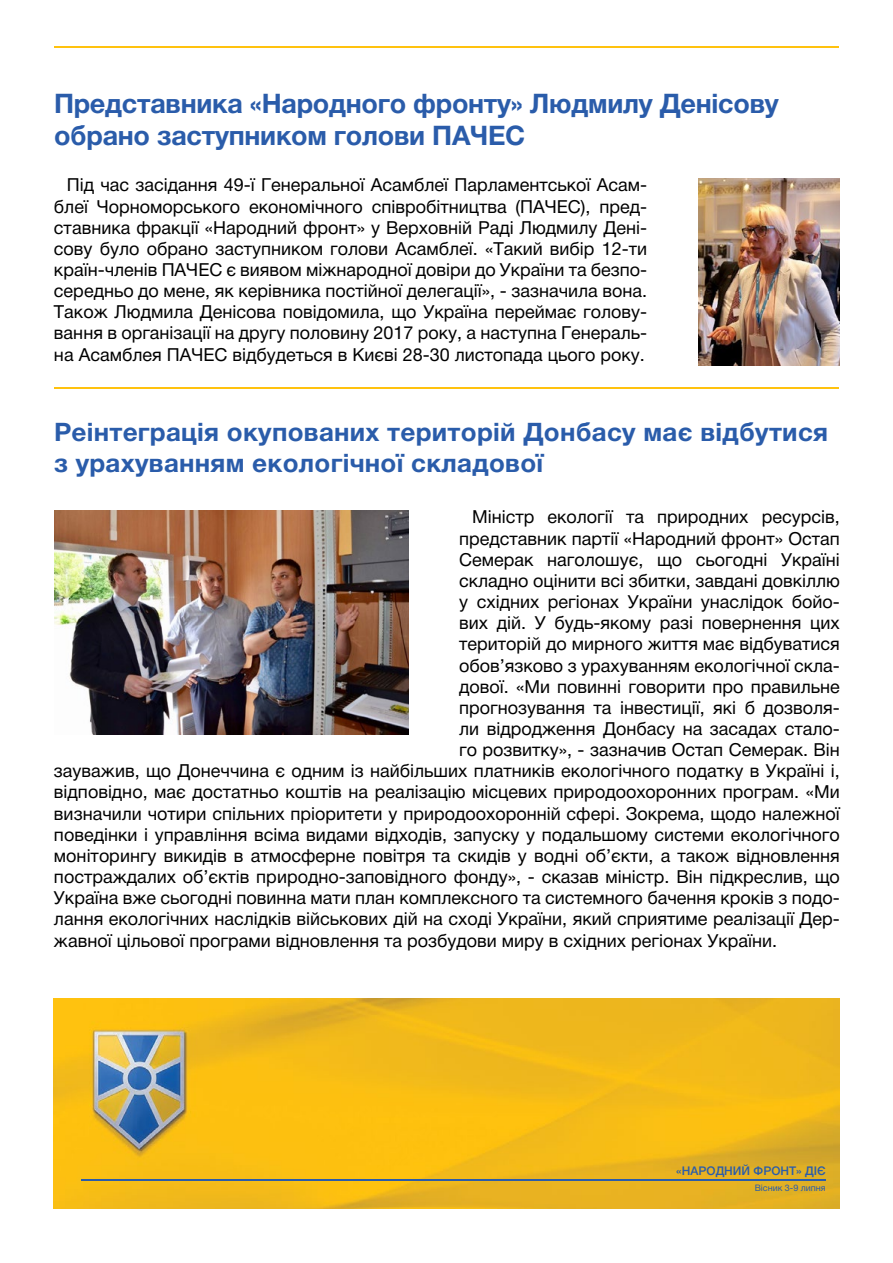
<style>
.page{position:relative;width:893px;height:1263px;background:#fff}
.page>*{position:absolute;margin:0;border:0;box-sizing:border-box;transform-origin:0 0}
.t1{font:27px/32.4px "Helvetica 7 Bold";letter-spacing:-.01em;color:#2a5caa}
.t2{font:25.5px/30.6px "Helvetica 7 Bold";letter-spacing:.01em;color:#2a5caa}
.t3{font:18px/21.1px "Helvetica 5 Normal";color:#000;text-align:justify}
.t4{font:12px "Helvetica 6 Medium";color:#2a5caa}
.t5{font:9px "Helvetica 5 Normal";color:#2a5caa}
</style>
<div class="page">
<hr style="left:54px;top:47px;width:785px;height:1px;background:#ffc20e">
<img style="left:53px;top:998px;width:787px;height:211px">
<hr style="left:81px;top:1179px;width:745px;height:1px;background:#2a5caa">
<img style="left:54px;top:511px;width:354px;height:224px">
<hr style="left:54px;top:388px;width:785px;height:1px;background:#ffc20e">
<img style="left:698px;top:179px;width:142px;height:186px">
<h1 class="t1" style="left:54px;top:87px;width:726px">Представника «Народного фронту» Людмилу Денісову обрано заступником голови ПАЧЕС</h1>
<p class="t3" style="left:54px;top:175px;width:595px;text-indent:13px">Під час засідання 49-ї Генеральної Асамблеї Парламентської Асам&shy;блеї Чорноморського економічного співробітництва (ПАЧЕС), пред&shy;ставника фракції «Народний фронт» у Верховній Раді Людмилу Дені&shy;сову було обрано заступником голови Асамблеї. «Такий вибір 12-ти країн-членів ПАЧЕС є виявом міжнародної довіри до України та безпо&shy;середньо до мене, як керівника постійної делегації», - зазначила вона.<br>Також Людмила Денісова повідомила, що Україна переймає голову&shy;вання в організації на другу половину 2017 року, а наступна Генераль&shy;на Асамблея ПАЧЕС відбудеться в Києві 28-30 листопада цього року.</p>
<h2 class="t2" style="left:54px;top:417px;width:776px">Реінтеграція окупованих територій Донбасу має відбутися з урахуванням екологічної складової</h2>
<p class="t3" style="left:472px;top:507px;width:369px">Міністр екології та природних ресурсів,</p>
<p class="t3" style="left:459px;top:528px;width:382px">представник партії «Народний фронт» Остап</p>
<p class="t3" style="left:459px;top:549px;width:382px">Семерак наголошує, що сьогодні Україні</p>
<p class="t3" style="left:459px;top:570px;width:382px">складно оцінити всі збитки, завдані довкіллю</p>
<p class="t3" style="left:459px;top:591px;width:382px">у східних регіонах України унаслідок бойо-</p>
<p class="t3" style="left:459px;top:612px;width:382px">вих дій. У будь-якому разі повернення цих</p>
<p class="t3" style="left:459px;top:634px;width:382px">територій до мирного життя має відбуватися</p>
<p class="t3" style="left:459px;top:655px;width:382px">обов’язково з урахуванням екологічної скла-</p>
<p class="t3" style="left:459px;top:676px;width:382px">дової. «Ми повинні говорити про правильне</p>
<p class="t3" style="left:459px;top:697px;width:382px">прогнозування та інвестиції, які б дозволя-</p>
<p class="t3" style="left:459px;top:718px;width:382px">ли відродження Донбасу на засадах стало-</p>
<p class="t3" style="left:459px;top:739px;width:382px">го розвитку», - зазначив Остап Семерак. Він</p>
<p class="t3" style="left:54px;top:760px;width:787px">зауважив, що Донеччина є одним із найбільших платників екологічного податку в Україні і,</p>
<p class="t3" style="left:54px;top:782px;width:787px">відповідно, має достатньо коштів на реалізацію місцевих природоохоронних програм. «Ми</p>
<p class="t3" style="left:54px;top:803px;width:787px">визначили чотири спільних пріоритети у природоохоронній сфері. Зокрема, щодо належної</p>
<p class="t3" style="left:54px;top:824px;width:787px">поведінки і управління всіма видами відходів, запуску у подальшому системи екологічного</p>
<p class="t3" style="left:54px;top:845px;width:787px">моніторингу викидів в атмосферне повітря та скидів у водні об’єкти, а також відновлення</p>
<p class="t3" style="left:54px;top:866px;width:787px">постраждалих об’єктів природно-заповідного фонду», - сказав міністр. Він підкреслив, що</p>
<p class="t3" style="left:54px;top:887px;width:787px">Україна вже сьогодні повинна мати план комплексного та системного бачення кроків з подо-</p>
<p class="t3" style="left:54px;top:909px;width:787px">лання екологічних наслідків військових дій на сході України, який сприятиме реалізації Дер-</p>
<p class="t3" style="left:54px;top:930px;width:725px">жавної цільової програми відновлення та розбудови миру в східних регіонах України.</p>
<p class="t4" style="left:676px;top:1164px;width:151px">«НАРОДНИЙ ФРОНТ» ДІЄ</p>
<p class="t5" style="left:755px;top:1183px;width:73px">Вісник 3-9 липня</p>
</div>
